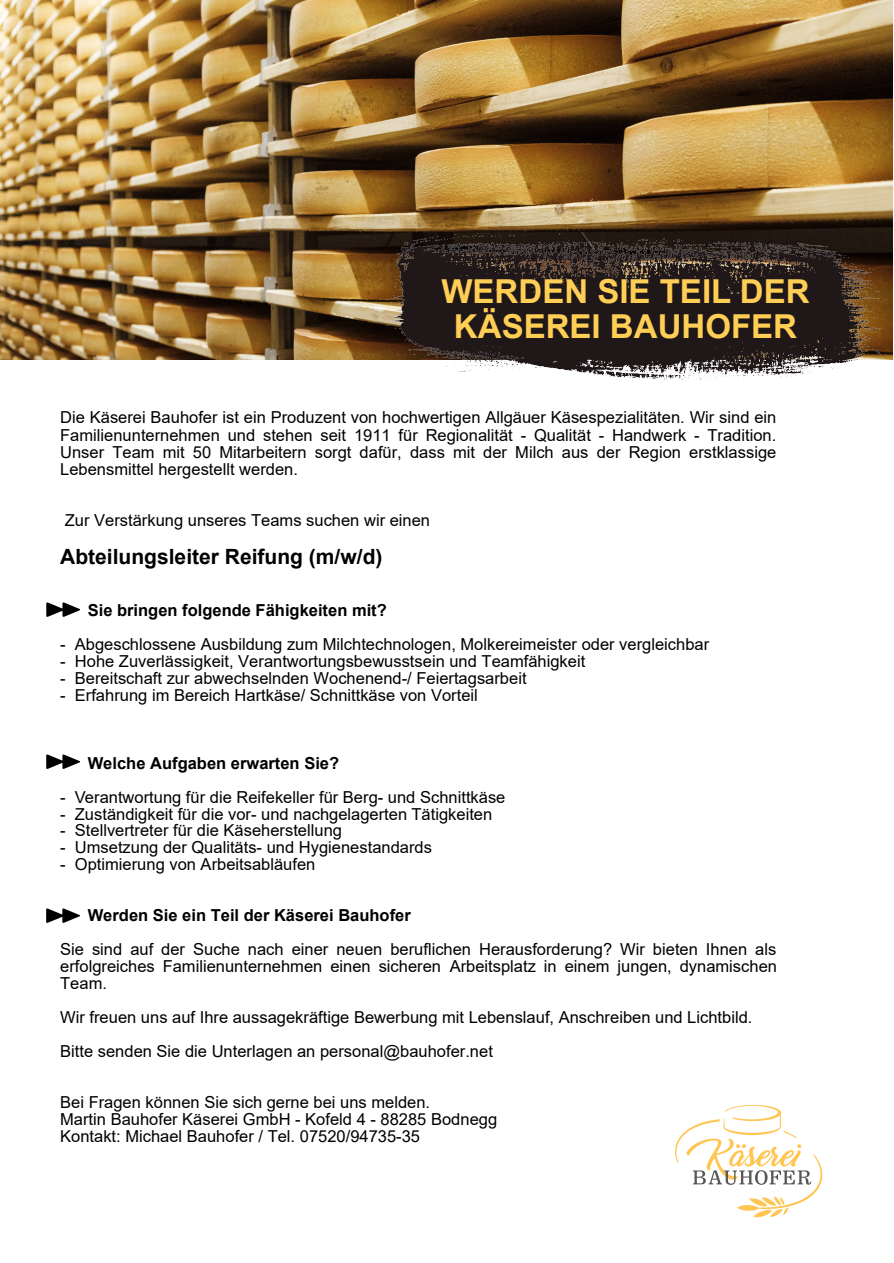
<style>
.page{position:relative;width:894px;height:1263px;background:#fff}
.page>*{position:absolute;margin:0;border:0;box-sizing:border-box;transform-origin:0 0}
.t1{font:700 33px/34px "Arial";color:#ffce55;text-align:center}
.t2{font:700 21px "Arial";color:#000}
.t3{font:16.5px/17.1px "Arial";color:#000;text-align:justify}
.t4{font:700 16.5px "Arial";color:#000}
</style>
<div class="page">
<img style="left:0;top:0;width:892px;height:359px">
<svg style="left:46px;top:908px;width:34px;height:15px"></svg>
<svg style="left:46px;top:602px;width:34px;height:15px"></svg>
<svg style="left:46px;top:754px;width:34px;height:15px"></svg>
<img style="left:376px;top:233px;width:509px;height:146px">
<svg style="left:675px;top:1105px;width:147px;height:113px"></svg>
<h1 class="t1" style="left:441px;top:278px;width:369px">WERDEN SIE TEIL DER<br>KÄSEREI BAUHOFER</h1>
<p class="t3" style="left:60px;top:411px;width:717px">Die Käserei Bauhofer ist ein Produzent von hochwertigen Allgäuer Käsespezialitäten. Wir sind ein Familienunternehmen und stehen seit 1911 für Regionalität - Qualität - Handwerk - Tradition.<br>Unser Team mit 50 Mitarbeitern sorgt dafür, dass mit der Milch aus der Region erstklassige Lebensmittel hergestellt werden.</p>
<p class="t3" style="left:65px;top:513px;width:367px">Zur Verstärkung unseres Teams suchen wir einen</p>
<p class="t2" style="left:60px;top:549px;width:324px">Abteilungsleiter Reifung (m/w/d)</p>
<p class="t4" style="left:88px;top:604px;width:300px">Sie bringen folgende Fähigkeiten mit?</p>
<p class="t3" style="left:60px;top:637px;width:650px">- Abgeschlossene Ausbildung zum Milchtechnologen, Molkereimeister oder vergleichbar</p>
<p class="t3" style="left:60px;top:654px;width:526px">- Hohe Zuverlässigkeit, Verantwortungsbewusstsein und Teamfähigkeit</p>
<p class="t3" style="left:60px;top:671px;width:467px">- Bereitschaft zur abwechselnden Wochenend-/ Feiertagsarbeit</p>
<p class="t3" style="left:60px;top:688px;width:419px">- Erfahrung im Bereich Hartkäse/ Schnittkäse von Vorteil</p>
<p class="t4" style="left:88px;top:757px;width:253px">Welche Aufgaben erwarten Sie?</p>
<p class="t3" style="left:60px;top:790px;width:446px">- Verantwortung für die Reifekeller für Berg- und Schnittkäse</p>
<p class="t3" style="left:60px;top:807px;width:433px">- Zuständigkeit für die vor- und nachgelagerten Tätigkeiten</p>
<p class="t3" style="left:60px;top:823px;width:283px">- Stellvertreter für die Käseherstellung</p>
<p class="t3" style="left:60px;top:840px;width:373px">- Umsetzung der Qualitäts- und Hygienestandards</p>
<p class="t3" style="left:60px;top:857px;width:256px">- Optimierung von Arbeitsabläufen</p>
<p class="t4" style="left:88px;top:909px;width:324px">Werden Sie ein Teil der Käserei Bauhofer</p>
<p class="t3" style="left:60px;top:942px;width:718px">Sie sind auf der Suche nach einer neuen beruflichen Herausforderung? Wir bieten Ihnen als erfolgreiches Familienunternehmen einen sicheren Arbeitsplatz in einem jungen, dynamischen Team.</p>
<p class="t3" style="left:60px;top:1002px;width:693px;line-height:34px">Wir freuen uns auf Ihre aussagekräftige Bewerbung mit Lebenslauf, Anschreiben und Lichtbild.<br>Bitte senden Sie die Unterlagen an personal@bauhofer.net</p>
<p class="t3" style="left:60px;top:1095px;width:438px;text-align:left">Bei Fragen können Sie sich gerne bei uns melden.<br>Martin Bauhofer Käserei GmbH - Kofeld 4 - 88285 Bodnegg<br>Kontakt: Michael Bauhofer / Tel. 07520/94735-35</p>
</div>
